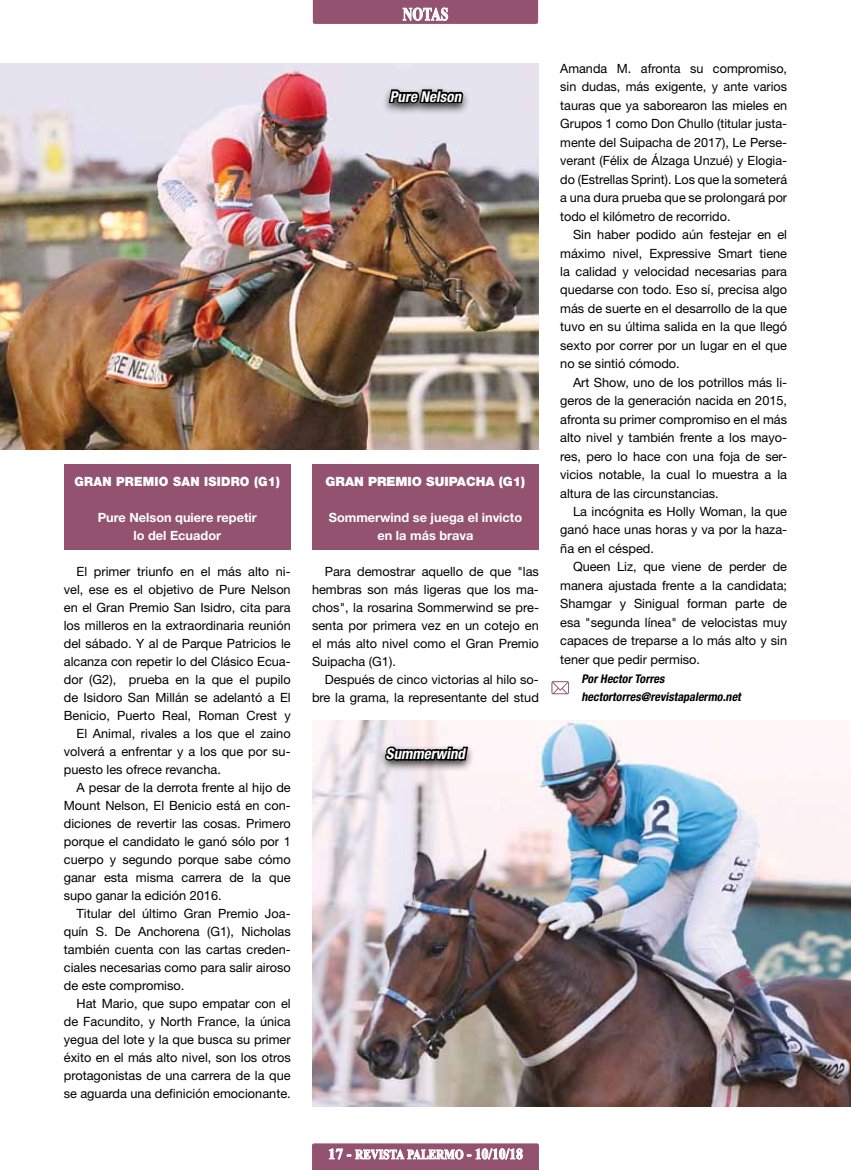
<style>
.page{position:relative;width:851px;height:1170px;background:#fff}
.page>*{position:absolute;margin:0;border:0;box-sizing:border-box;transform-origin:0 0}
.t1{font:700 18px "Times New Roman";color:#fff;scale:.75 1}
.t2{font:italic 700 condensed 15px "Helvetica Neue LT Std";color:#fff}
.t3{font:700 13.5px "Times New Roman";color:#fff;scale:.83 1}
.t4{font:12.75px/18.5px "Helvetica Neue LT Std";color:#000;text-align:justify}
.t5{font:700 12.75px/18px "Helvetica Neue LT Std";color:#fff;text-align:center}
.t6{font:900 12.75px "Helvetica Neue LT Std";letter-spacing:.01em;color:#fff;scale:.95 1}
.t7{font:900 12.75px "Helvetica Neue LT Std";letter-spacing:.01em;color:#fff}
.t8{font:italic 700 condensed 12px/18px "Helvetica Neue LT Std";color:#000}
.s1{font-size:15px}
</style>
<div class="page">
<svg style="left:312px;top:1143px;width:227px;height:26px;background:#a67189"></svg>
<svg style="left:313px;top:0;width:225px;height:24px;background:#985c77"></svg>
<div style="left:312px;top:465px;width:227px;height:85px;background:#935370"></div>
<div style="left:64px;top:465px;width:227px;height:85px;background:#935370"></div>
<svg style="left:72px;top:464px;width:210px;height:1px"></svg>
<svg style="left:323px;top:464px;width:204px;height:1px"></svg>
<svg style="left:551px;top:681px;width:18px;height:13px"></svg>
<img style="left:312px;top:720px;width:538px;height:386px">
<img style="left:0;top:64px;width:539px;height:385px">
<div style="left:380px;top:85px;width:90px;height:30px;background:#000;opacity:.75"></div>
<svg style="left:387px;top:63px;width:78px;height:70px;background:#b7b5be"></svg>
<div style="left:376px;top:742px;width:98px;height:30px;background:#000;opacity:.75"></div>
<svg style="left:383px;top:721px;width:87px;height:93px"></svg>
<p class="t6" style="left:75px;top:473px;width:218px">GRAN PREMIO SAN ISIDRO (G1)</p>
<p class="t5" style="left:98px;top:507px;width:160px">Pure Nelson quiere repetir lo del Ecuador</p>
<p class="t4" style="left:77px;top:561px;width:216px">El primer triunfo en el más alto ni-</p>
<p class="t4" style="left:64px;top:579px;width:228px">vel, ese es el objetivo de Pure Nelson</p>
<p class="t4" style="left:64px;top:597px;width:228px">en el Gran Premio San Isidro, cita para</p>
<p class="t4" style="left:64px;top:615px;width:228px">los milleros en la extraordinaria reunión</p>
<p class="t4" style="left:64px;top:633px;width:228px">del sábado. Y al de Parque Patricios le</p>
<p class="t4" style="left:64px;top:651px;width:228px">alcanza con repetir lo del Clásico Ecua-</p>
<p class="t4" style="left:64px;top:669px;width:228px">dor (G2), prueba en la que el pupilo</p>
<p class="t4" style="left:64px;top:687px;width:228px">de Isidoro San Millán se adelantó a El</p>
<p class="t4" style="left:64px;top:705px;width:228px">Benicio, Puerto Real, Roman Crest y</p>
<p class="t4" style="left:77px;top:723px;width:215px">El Animal, rivales a los que el zaino</p>
<p class="t4" style="left:64px;top:741px;width:228px">volverá a enfrentar y a los que por su-</p>
<p class="t4" style="left:64px;top:759px;width:159px">puesto les ofrece revancha.</p>
<p class="t4" style="left:77px;top:777px;width:216px">A pesar de la derrota frente al hijo de</p>
<p class="t4" style="left:64px;top:795px;width:228px">Mount Nelson, El Benicio está en con-</p>
<p class="t4" style="left:64px;top:813px;width:228px">diciones de revertir las cosas. Primero</p>
<p class="t4" style="left:64px;top:831px;width:228px">porque el candidato le ganó sólo por 1</p>
<p class="t4" style="left:64px;top:849px;width:228px">cuerpo y segundo porque sabe cómo</p>
<p class="t4" style="left:64px;top:867px;width:228px">ganar esta misma carrera de la que</p>
<p class="t4" style="left:64px;top:885px;width:159px">supo ganar la edición 2016.</p>
<p class="t4" style="left:77px;top:903px;width:216px">Titular del último Gran Premio Joa-</p>
<p class="t4" style="left:64px;top:921px;width:228px">quín S. De Anchorena (G1), Nicholas</p>
<p class="t4" style="left:64px;top:939px;width:228px">también cuenta con las cartas creden-</p>
<p class="t4" style="left:64px;top:957px;width:228px">ciales necesarias como para salir airoso</p>
<p class="t4" style="left:64px;top:975px;width:122px">de este compromiso.</p>
<p class="t4" style="left:77px;top:993px;width:216px">Hat Mario, que supo empatar con el</p>
<p class="t4" style="left:64px;top:1011px;width:228px">de Facundito, y North France, la única</p>
<p class="t4" style="left:64px;top:1029px;width:228px">yegua del lote y la que busca su primer</p>
<p class="t4" style="left:64px;top:1047px;width:228px">éxito en el más alto nivel, son los otros</p>
<p class="t4" style="left:64px;top:1065px;width:228px">protagonistas de una carrera de la que</p>
<p class="t4" style="left:64px;top:1083px;width:228px">se aguarda una definición emocionante.</p>
<h1 class="t1" style="left:402px;top:2px;width:62px">NOTAS</h1>
<p class="t2" style="left:390px;top:87px;width:76px">Pure Nelson</p>
<p class="t7" style="left:325px;top:473px;width:201px">GRAN PREMIO SUIPACHA (G1)</p>
<p class="t5" style="left:329px;top:508px;width:195px">Sommerwind se juega el invicto en la más brava</p>
<p class="t4" style="left:312px;top:562px;width:228px;line-height:18px;text-indent:13px">Para demostrar aquello de que "las hembras son más ligeras que los ma&shy;chos", la rosarina Sommerwind se pre&shy;senta por primera vez en un cotejo en el más alto nivel como el Gran Premio Suipacha (G1).</p>
<p class="t4" style="left:312px;top:670px;width:228px;line-height:18px;text-align:right">Después de cinco victorias al hilo so&shy;bre la grama, la representante del stud</p>
<p class="t2" style="left:386px;top:744px;width:84px">Summerwind</p>
<p class="t4" style="left:560px;top:59px;width:228px">Amanda M. afronta su compromiso, sin dudas, más exigente, y ante varios tauras que ya saborearon las mieles en Grupos 1 como Don Chullo (titular justa&shy;mente del Suipacha de 2017), Le Perse&shy;verant (Félix de Álzaga Unzué) y Elogia&shy;do (Estrellas Sprint). Los que la someterá a una dura prueba que se prolongará por todo el kilómetro de recorrido.</p>
<p class="t4" style="left:560px;top:225px;width:228px;text-indent:13px">Sin haber podido aún festejar en el máximo nivel, Expressive Smart tiene la calidad y velocidad necesarias para quedarse con todo. Eso sí, precisa algo más de suerte en el desarrollo de la que tuvo en su última salida en la que llegó sexto por correr por un lugar en el que no se sintió cómodo.</p>
<p class="t4" style="left:560px;top:373px;width:228px;text-indent:13px">Art Show, uno de los potrillos más li&shy;geros de la generación nacida en 2015, afronta su primer compromiso en el más alto nivel y también frente a los mayo&shy;res, pero lo hace con una foja de ser&shy;vicios notable, la cual lo muestra a la altura de las circunstancias.</p>
<p class="t4" style="left:560px;top:502px;width:228px;text-indent:13px">La incógnita es Holly Woman, la que ganó hace unas horas y va por la haza&shy;ña en el césped.</p>
<p class="t4" style="left:560px;top:557px;width:228px;text-indent:13px">Queen Liz, que viene de perder de manera ajustada frente a la candidata; Shamgar y Sinigual forman parte de esa "segunda línea" de velocistas muy capaces de treparse a lo más alto y sin tener que pedir permiso.</p>
<p class="t8" style="left:581px;top:669px;width:163px">PorHectorTorres hectortorres@revistapalermo.net</p>
<p class="t3" style="left:328px;top:1144px;width:236px"><span class="s1">17 -</span> REVISTA PALERMO <span class="s1">- 10/10/18</span></p>
</div>
